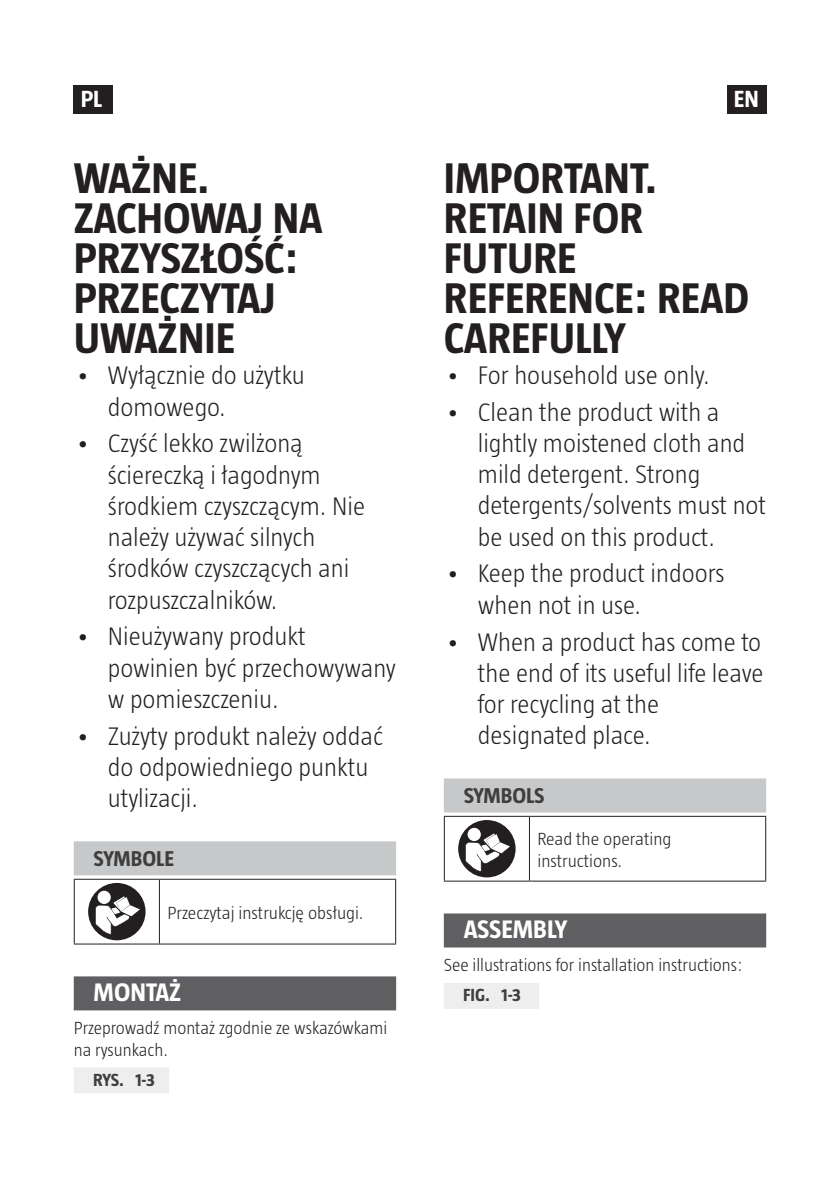
<style>
.page{position:relative;width:840px;height:1191px;background:#fff}
.page>*{position:absolute;margin:0;border:0;box-sizing:border-box;transform-origin:0 0}
.Säkerhetsinformation{font:700 44px/40px "Taz";color:#231f20}
.t1{font:300 26px/31.2px "Taz";color:#231f20}
.Rubrik{font:700 26px "Taz";color:#fff}
.Brödtext{font:700 24px "Taz";color:#fff}
.Underrubrik{font:700 22px "Taz";color:#3e3e3f}
.Brödtext-2{font:300 18px/21.6px "Taz";color:#231f20}
.t2{font:700 18px "Taz";letter-spacing:-.01em;color:#3e3e3f}
</style>
<div class="page">
<div style="left:726px;top:85px;width:39px;height:28px;background:#231f20"></div>
<div style="left:74px;top:85px;width:39px;height:28px;background:#231f20"></div>
<div style="left:74px;top:841px;width:322px;height:34px;background:#c7c8ca"></div>
<div style="left:74px;top:976px;width:322px;height:34px;background:#5f5f62"></div>
<div style="left:74px;top:1067px;width:95px;height:26px;background:#eeeeef"></div>
<hr style="left:74px;top:878px;width:85px;height:1px;background:#231f20">
<hr style="left:159px;top:878px;width:237px;height:1px;background:#231f20">
<hr style="left:74px;top:879px;width:1px;height:64px;background:#231f20">
<hr style="left:159px;top:879px;width:1px;height:64px;background:#231f20">
<hr style="left:395px;top:879px;width:1px;height:64px;background:#231f20">
<hr style="left:74px;top:943px;width:85px;height:1px;background:#231f20">
<hr style="left:159px;top:943px;width:237px;height:1px;background:#231f20">
<div style="left:88px;top:883px;width:57px;height:57px;background:#231f20;border-radius:50%"></div>
<svg style="left:97px;top:890px;width:14px;height:14px"></svg>
<svg style="left:95px;top:895px;width:47px;height:39px"></svg>
<div style="left:443px;top:778px;width:322px;height:34px;background:#c7c8ca"></div>
<div style="left:443px;top:913px;width:322px;height:34px;background:#5f5f62"></div>
<div style="left:443px;top:983px;width:96px;height:26px;background:#eeeeef"></div>
<hr style="left:443px;top:816px;width:86px;height:1px;background:#231f20">
<hr style="left:529px;top:816px;width:236px;height:1px;background:#231f20">
<hr style="left:443px;top:817px;width:1px;height:63px;background:#231f20">
<hr style="left:528px;top:817px;width:1px;height:63px;background:#231f20">
<hr style="left:764px;top:817px;width:1px;height:63px;background:#231f20">
<hr style="left:443px;top:880px;width:86px;height:1px;background:#231f20">
<hr style="left:529px;top:880px;width:236px;height:1px;background:#231f20">
<div style="left:458px;top:820px;width:57px;height:57px;background:#231f20;border-radius:50%"></div>
<svg style="left:467px;top:828px;width:13px;height:13px"></svg>
<svg style="left:465px;top:832px;width:46px;height:39px"></svg>
<p class="Brödtext" style="left:81px;top:86px;width:23px">PL</p>
<p class="Brödtext" style="left:733px;top:86px;width:26px">EN</p>
<p class="Säkerhetsinformation" style="left:74px;top:158px;width:250px">WAŻNE.<br>ZACHOWAJ NA<br>PRZYSZŁOŚĆ:<br>PRZECZYTAJ<br>UWAŻNIE</p>
<p class="t1" style="left:108px;top:360px;width:198px;text-indent:-32px">• Wyłącznie do użytku domowego.</p>
<p class="t1" style="left:108px;top:428px;width:258px;text-indent:-32px">• Czyść lekko zwilżoną ściereczką i łagodnym środkiem czyszczącym. Nie należy używać silnych środków czyszczących ani rozpuszczalników.</p>
<p class="t1" style="left:108px;top:620px;width:289px;text-indent:-32px">• Nieużywany produkt powinien być przechowywany w pomieszczeniu.</p>
<p class="t1" style="left:108px;top:720px;width:276px;text-indent:-32px">• Zużyty produkt należy oddać do odpowiedniego punktu utylizacji.</p>
<p class="Underrubrik" style="left:94px;top:846px;width:82px">SYMBOLE</p>
<p class="Brödtext-2" style="left:167px;top:901px;width:197px">Przeczytaj instrukcję obsługi.</p>
<p class="Rubrik" style="left:94px;top:978px;width:89px">MONTAŻ</p>
<p class="Brödtext-2" style="left:74px;top:1017px;width:315px">Przeprowadź montaż zgodnie ze wskazówkami na rysunkach.</p>
<p class="t2" style="left:93px;top:1069px;width:63px">RYS. 1-3</p>
<p class="Säkerhetsinformation" style="left:443px;top:157px;width:307px">IMPORTANT.<br>RETAIN FOR<br>FUTURE<br>REFERENCE: READ<br>CAREFULLY</p>
<p class="t1" style="left:445px;top:359px;width:265px">• For household use only.</p>
<p class="t1" style="left:477px;top:396px;width:289px;text-indent:-32px">• Clean the product with a lightly moistened cloth and mild detergent. Strong detergents/solvents must not be used on this product.</p>
<p class="t1" style="left:477px;top:558px;width:248px;text-indent:-32px">• Keep the product indoors when not in use.</p>
<p class="t1" style="left:477px;top:626px;width:287px;text-indent:-32px">• When a product has come to the end of its useful life leave for recycling at the designated place.</p>
<p class="Underrubrik" style="left:463px;top:783px;width:82px">SYMBOLS</p>
<p class="Brödtext-2" style="left:537px;top:828px;width:135px">Read the operating instructions.</p>
<p class="Rubrik" style="left:463px;top:915px;width:105px">ASSEMBLY</p>
<p class="Brödtext-2" style="left:443px;top:954px;width:300px">See illustrations for installation instructions:</p>
<p class="t2" style="left:463px;top:985px;width:59px">FIG. 1-3</p>
</div>
